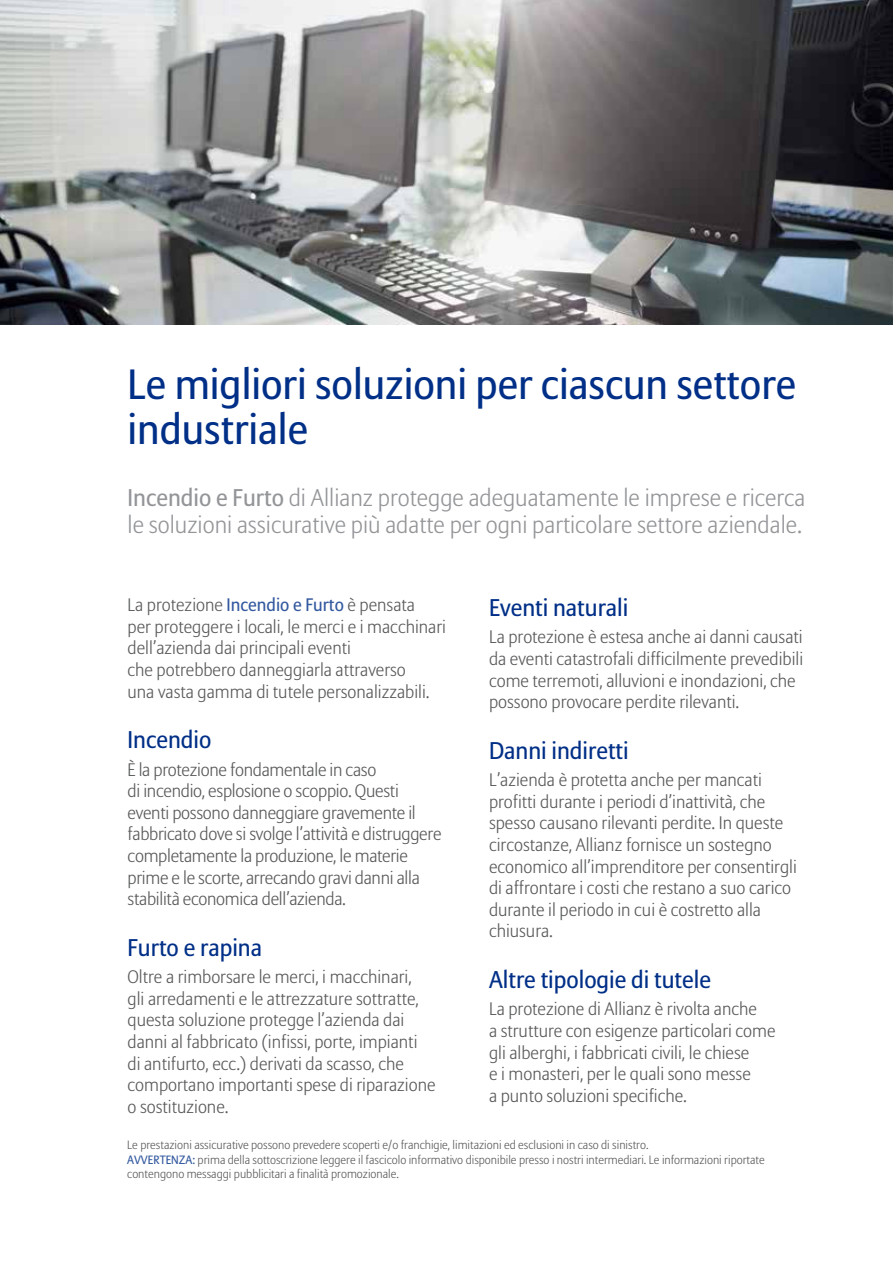
<style>
.page{position:relative;width:893px;height:1263px;background:#fff}
.page>*{position:absolute;margin:0;border:0;box-sizing:border-box;transform-origin:0 0}
.t1{font:42px/45px "Allianz Sans";color:#002f87}
.t2{font:300 24px/27px "Allianz Sans";color:#939598}
.t3{font:24px "Allianz Sans";color:#002f87}
.t4{font:300 18px/21.6px "Allianz Sans";color:#58595b}
.t5{font:300 12px/14.4px "Allianz Sans";color:#58595b}
.s1{font-weight:400}
.s2{font-weight:400;color:#33599f}
</style>
<div class="page">
<img style="left:0;top:0;width:893px;height:324px">
<h1 class="t1" style="left:128px;top:364px;width:670px">Le migliori soluzioni per ciascun settore industriale</h1>
<h2 class="t2" style="left:128px;top:486px;width:679px"><span class="s1">Incendio e Furto</span> di Allianz protegge adeguatamente le imprese e ricerca le soluzioni assicurative più adatte per ogni particolare settore aziendale.</h2>
<h2 class="t3" style="left:489px;top:593px;width:141px">Eventi naturali</h2>
<p class="t4" style="left:489px;top:627px;width:316px">La protezione è estesa anche ai danni causati da eventi catastrofali difficilmente prevedibili come terremoti, alluvioni e inondazioni, che possono provocare perdite rilevanti.</p>
<h2 class="t3" style="left:489px;top:736px;width:141px">Danni indiretti</h2>
<p class="t4" style="left:489px;top:770px;width:309px">L’azienda è protetta anche per mancati profitti durante i periodi d’inattività, che spesso causano rilevanti perdite. In queste circostanze, Allianz fornisce un sostegno economico all’imprenditore per consentirgli di affrontare i costi che restano a suo carico durante il periodo in cui è costretto alla chiusura.</p>
<h2 class="t3" style="left:489px;top:965px;width:224px">Altre tipologie di tutele</h2>
<p class="t4" style="left:489px;top:999px;width:288px">La protezione di Allianz è rivolta anche<br>a strutture con esigenze particolari come gli alberghi, i fabbricati civili, le chiese<br>e i monasteri, per le quali sono messe<br>a punto soluzioni specifiche.</p>
<p class="t5" style="left:127px;top:1138px;width:639px">Le prestazioni assicurative possono prevedere scoperti e/o franchigie, limitazioni ed esclusioni in caso di sinistro.<br><span class="s2">AVVERTENZA:</span> prima della sottoscrizione leggere il fascicolo informativo disponibile presso i nostri intermediari. Le informazioni riportate contengono messaggi pubblicitari a finalità promozionale.</p>
<p class="t4" style="left:128px;top:595px;width:320px">La protezione <span class="s2">Incendio e Furto</span> è pensata<br>per proteggere i locali, le merci e i macchinari dell’azienda dai principali eventi<br>che potrebbero danneggiarla attraverso<br>una vasta gamma di tutele personalizzabili.</p>
<h2 class="t3" style="left:128px;top:725px;width:85px">Incendio</h2>
<p class="t4" style="left:128px;top:759px;width:315px">È la protezione fondamentale in caso<br>di incendio, esplosione o scoppio. Questi eventi possono danneggiare gravemente il fabbricato dove si svolge l’attività e distruggere completamente la produzione, le materie prime e le scorte, arrecando gravi danni alla stabilità economica dell’azienda.</p>
<h2 class="t3" style="left:128px;top:933px;width:136px">Furto e rapina</h2>
<p class="t4" style="left:128px;top:967px;width:309px">Oltre a rimborsare le merci, i macchinari,<br>gli arredamenti e le attrezzature sottratte, questa soluzione protegge l’azienda dai danni al fabbricato (infissi, porte, impianti<br>di antifurto, ecc.) derivati da scasso, che comportano importanti spese di riparazione o sostituzione.</p>
</div>
